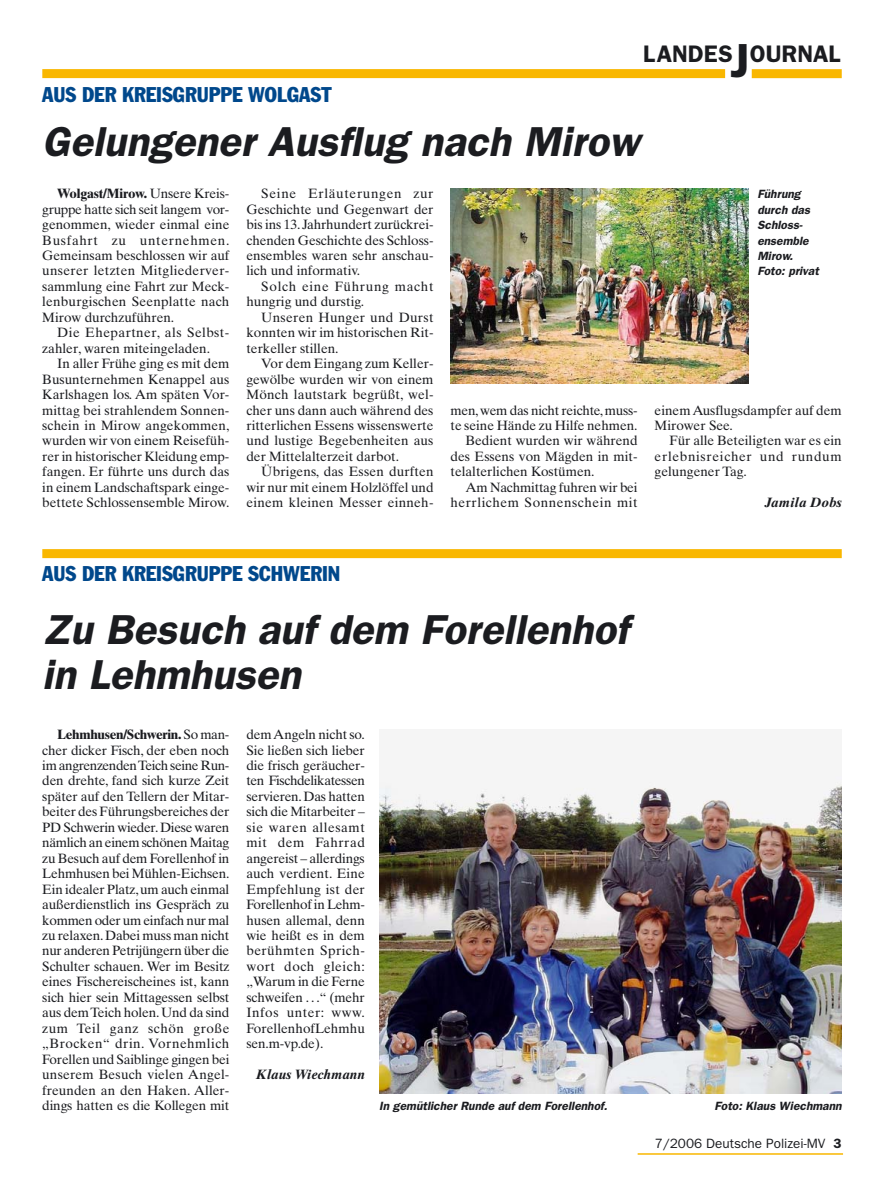
<style>
.page{position:relative;width:893px;height:1191px;background:#fff}
.page>*{position:absolute;margin:0;border:0;box-sizing:border-box;transform-origin:0 0}
.t1{font:italic 600 42px/45px "Franklin Gothic";color:#1b1c20}
.t2{font:600 24px "Franklin Gothic";color:#1b1c20}
.t3{font:condensed 21px "Franklin Gothic";color:#00488c}
.t4{font:13.5px/15.5px "Times Ten";color:#1b1c20;text-align:justify}
.t5{font:13.5px/15.5px "Times Ten";letter-spacing:.05em;color:#1b1c20}
.t6{font:13.5px "Times Ten";letter-spacing:-.02em;color:#1b1c20}
.t7{font:13.5px "Franklin Gothic";color:#1b1c20}
.t8{font:13.5px "Times Ten";letter-spacing:.04em;color:#1b1c20}
.t9{font:italic 700 13.5px "Times Ten";color:#1b1c20}
.t10{font:italic 600 12px/15.5px "Franklin Gothic";color:#1b1c20}
.s1{font-size:48px}
.s2{font-weight:700}
.s3{font-weight:600}
</style>
<div class="page">
<hr style="left:638px;top:1153px;width:205px;height:1px;background:#f9b700">
<div style="left:42px;top:69px;width:683px;height:9px;background:#f9b700"></div>
<div style="left:752px;top:69px;width:90px;height:9px;background:#f9b700"></div>
<img style="left:451px;top:188px;width:297px;height:195px">
<div style="left:42px;top:549px;width:800px;height:9px;background:#f9b700"></div>
<img style="left:380px;top:776px;width:462px;height:317px">
<h3 class="t3" style="left:42px;top:87px;width:291px">AUS DER KREISGRUPPE WOLGAST</h3>
<h2 class="t2" style="left:643px;top:45px;width:199px">LANDES<span class="s1">J</span>OURNAL</h2>
<h1 class="t1" style="left:42px;top:122px;width:606px">Gelungener Ausflug nach Mirow</h1>
<p class="t4" style="left:42px;top:187px;width:189px;text-indent:15px"><span class="s2">Wolgast/Mirow.</span> Unsere Kreis&shy;gruppe hatte sich seit langem vor&shy;genommen, wieder einmal eine Busfahrt zu unternehmen.<br>Gemeinsam beschlossen wir auf unserer letzten Mitgliederver&shy;sammlung eine Fahrt zur Meck&shy;lenburgischen Seenplatte nach Mirow durchzuführen.</p>
<p class="t4" style="left:42px;top:326px;width:189px;text-indent:15px">Die Ehepartner, als Selbst&shy;zahler, waren miteingeladen.</p>
<p class="t4" style="left:42px;top:357px;width:189px;text-indent:15px">In aller Frühe ging es mit dem Busunternehmen Kenappel aus Karlshagen los. Am späten Vor&shy;mittag bei strahlendem Sonnen&shy;schein in Mirow angekommen, wurden wir von einem Reisefüh&shy;rer in historischer Kleidung emp&shy;fangen. Er führte uns durch das in einem Landschaftspark einge&shy;bettete Schlossensemble Mirow.</p>
<p class="t4" style="left:246px;top:187px;width:189px;text-indent:15px">Seine Erläuterungen zur Geschichte und Gegenwart der bis ins 13.Jahrhundert zurückrei&shy;chenden Geschichte des Schloss&shy;ensembles waren sehr anschau&shy;lich und informativ.</p>
<p class="t5" style="left:246px;top:280px;width:189px;text-indent:15px">Solch eine Führung macht hungrig und durstig.</p>
<p class="t4" style="left:246px;top:311px;width:189px;text-indent:15px">Unseren Hunger und Durst konnten wir im historischen Rit&shy;terkeller stillen.</p>
<p class="t4" style="left:246px;top:357px;width:189px;text-indent:15px">Vor dem Eingang zum Keller&shy;gewölbe wurden wir von einem Mönch lautstark begrüßt, wel&shy;cher uns dann auch während des ritterlichen Essens wissenswerte und lustige Begebenheiten aus der Mittelalterzeit darbot.</p>
<p class="t4" style="left:246px;top:465px;width:189px;text-indent:15px">Übrigens, das Essen durften wir nur mit einem Holzlöffel und einem kleinen Messer einneh-</p>
<p class="t6" style="left:451px;top:405px;width:189px">men,wem das nicht reichte,muss-</p>
<p class="t4" style="left:451px;top:419px;width:189px">te seine Hände zu Hilfe nehmen.</p>
<p class="t4" style="left:465px;top:434px;width:174px">Bedient wurden wir während</p>
<p class="t4" style="left:451px;top:450px;width:189px">des Essens von Mägden in mit-</p>
<p class="t4" style="left:451px;top:465px;width:146px">telalterlichen Kostümen.</p>
<p class="t4" style="left:465px;top:481px;width:174px">Am Nachmittag fuhren wir bei</p>
<p class="t8" style="left:451px;top:497px;width:189px">herrlichem Sonnenschein mit</p>
<p class="t10" style="left:757px;top:187px;width:65px">Führung durch das<br>Schloss&shy;ensemble<br>Mirow.<br>Foto: privat</p>
<p class="t4" style="left:655px;top:403px;width:189px">einem Ausflugsdampfer auf dem<br>Mirower See.</p>
<p class="t4" style="left:655px;top:434px;width:189px;text-indent:15px">Für alle Beteiligten war es ein erlebnisreicher und rundum gelungener Tag.</p>
<p class="t9" style="left:765px;top:497px;width:78px">Jamila Dobs</p>
<h3 class="t3" style="left:42px;top:566px;width:300px">AUS DER KREISGRUPPE SCHWERIN</h3>
<h1 class="t1" style="left:42px;top:611px;width:588px">Zu Besuch auf dem Forellenhof in Lehmhusen</h1>
<p class="t4" style="left:42px;top:728px;width:189px;text-indent:15px"><span class="s2">Lehmhusen/Schwerin.</span> So man&shy;cher dicker Fisch, der eben noch im angrenzenden Teich seine Run&shy;den drehte, fand sich kurze Zeit später auf den Tellern der Mitar&shy;beiter des Führungsbereiches der PD Schwerin wieder.Diese waren nämlich an einem schönen Maitag zu Besuch auf dem Forellenhof in Lehmhusen bei Mühlen-Eichsen.<br>Ein idealer Platz,um auch einmal außerdienstlich ins Gespräch zu kommen oder um einfach nur mal zu relaxen.Dabei muss man nicht nur anderen Petrijüngern über die Schulter schauen. Wer im Besitz eines Fischereischeines ist, kann sich hier sein Mittagessen selbst aus dem Teich holen.Und da sind zum Teil ganz schön große „Brocken“ drin. Vornehmlich Forellen und Saiblinge gingen bei unserem Besuch vielen Angel&shy;freunden an den Haken. Aller&shy;dings hatten es die Kollegen mit</p>
<p class="t4" style="left:246px;top:728px;width:120px">dem Angeln nicht so.<br>Sie ließen sich lieber die frisch geräucher&shy;ten Fischdelikatessen servieren.Das hatten sich die Mitarbeiter – sie waren allesamt mit dem Fahrrad angereist – allerdings auch verdient. Eine Empfehlung ist der Forellenhof in Lehm&shy;husen allemal, denn wie heißt es in dem berühmten Sprich&shy;wort doch gleich: „Warum in die Ferne schweifen . . .“ (mehr Infos unter: www.<br>ForellenhofLehmhu sen.m-vp.de).</p>
<p class="t9" style="left:256px;top:1069px;width:110px">Klaus Wiechmann</p>
<p class="t10" style="left:379px;top:1099px;width:232px">In gemütlicher Runde auf dem Forellenhof.</p>
<p class="t10" style="left:714px;top:1099px;width:131px">Foto: Klaus Wiechmann</p>
<p class="t7" style="left:655px;top:1138px;width:188px">7/2006 Deutsche Polizei-MV <span class="s3">3</span></p>
</div>
